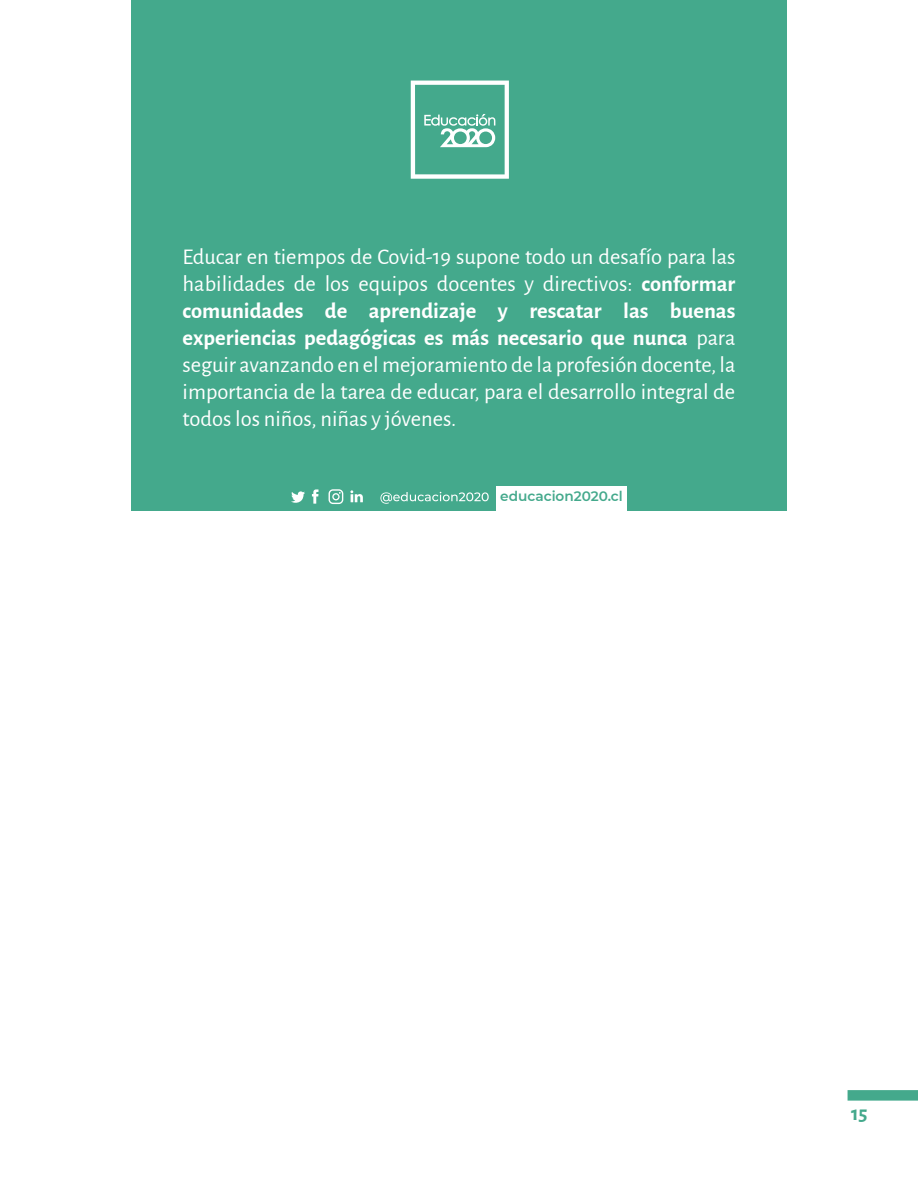
<style>
.page{position:relative;width:918px;height:1188px;background:#fff}
.page>*{position:absolute;margin:0;border:0;box-sizing:border-box;transform-origin:0 0}
.t1{font:22.5px/27px "Alegreya Sans";color:#fff;text-align:justify}
.t2{font:700 21px "Alegreya Sans";color:#44a98c}
.t3{font:600 13.65px "Montserrat";color:#44a98c}
.s1{font-weight:700}
</style>
<div class="page">
<div style="left:131px;top:0;width:656px;height:510px;background:#44a98c"></div>
<svg style="left:411px;top:81px;width:98px;height:98px"></svg>
<div style="left:496px;top:486px;width:131px;height:24px;background:#fff"></div>
<svg style="left:291px;top:491px;width:14px;height:12px"></svg>
<svg style="left:312px;top:489px;width:7px;height:15px"></svg>
<svg style="left:329px;top:489px;width:14px;height:15px"></svg>
<svg style="left:350px;top:490px;width:13px;height:12px"></svg>
<svg style="left:380px;top:492px;width:109px;height:12px"></svg>
<div style="left:848px;top:1090px;width:70px;height:11px;background:#44a98c"></div>
<p class="t1" style="left:183px;top:242px;width:554px">Educar en tiempos de Covid-19 supone todo un desafío para las habilidades de los equipos docentes y directivos: <span class="s1">conformar comunidades de aprendizaje y rescatar las buenas experiencias pedagógicas es más necesario que nunca</span> para seguir avanzando en el mejoramiento de la profesión docente, la importancia de la tarea de educar, para el desarrollo integral de todos los niños, niñas y jóvenes.</p>
<p class="t3" style="left:500px;top:487px;width:124px">educacion2020.cl</p>
<p class="t2" style="left:851px;top:1098px;width:18px">15</p>
</div>
